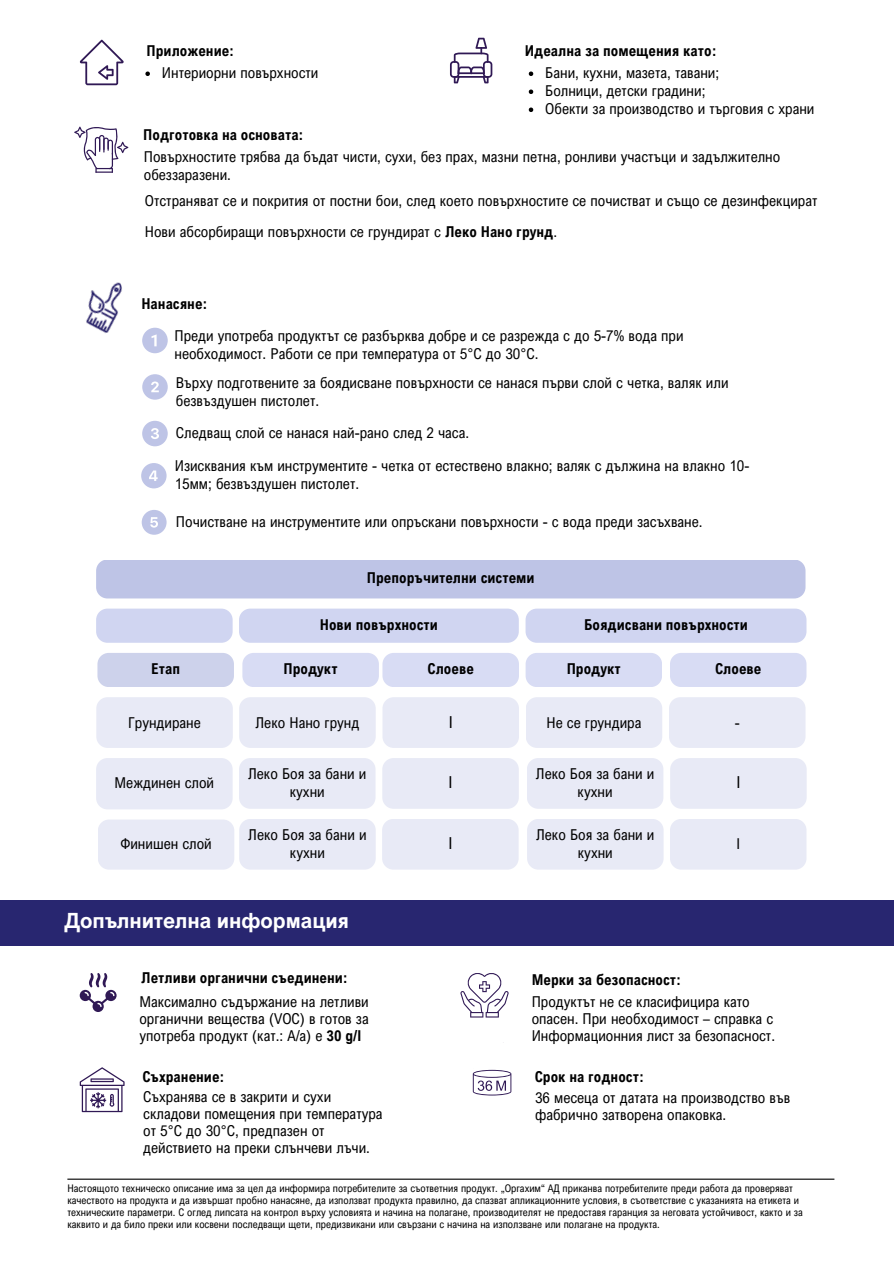
<style>
.page{position:relative;width:894px;height:1264px;background:#fff}
.page>*{position:absolute;margin:0;border:0;box-sizing:border-box;transform-origin:0 0}
.t1{font:700 21px "Arial Nova";color:#fff}
.t2{font:16.5px "Arial Nova Cond";color:#000}
.t3{font:15px/18px "Arial Nova Cond";color:#000}
.t4{font:700 15px "Arial Nova Cond";color:#000}
.t5{font:10.5px/12.3px "Arial Nova Cond";color:#000}
.s1{font-weight:700}
</style>
<div class="page">
<svg style="left:450px;top:38px;width:42px;height:45px"></svg>
<svg style="left:74px;top:126px;width:54px;height:46px"></svg>
<svg style="left:142px;top:328px;width:26px;height:25px"></svg>
<svg style="left:142px;top:374px;width:26px;height:25px"></svg>
<svg style="left:142px;top:421px;width:26px;height:25px"></svg>
<svg style="left:141px;top:463px;width:25px;height:25px"></svg>
<img style="left:86px;top:282px;width:36px;height:51px">
<div style="left:96px;top:559px;width:709px;height:39px;background:#bec4e6;border-radius:11px"></div>
<div style="left:96px;top:608px;width:136px;height:34px;background:#d0d5f1;border-radius:11px"></div>
<div style="left:525px;top:608px;width:281px;height:34px;background:#d0d5f1;border-radius:11px"></div>
<div style="left:239px;top:608px;width:279px;height:34px;background:#d0d5f1;border-radius:11px"></div>
<div style="left:97px;top:653px;width:137px;height:34px;background:#cdd2eb;border-radius:11px"></div>
<div style="left:242px;top:653px;width:137px;height:34px;background:#d8dcf4;border-radius:11px"></div>
<div style="left:382px;top:653px;width:137px;height:34px;background:#d8dcf4;border-radius:11px"></div>
<div style="left:96px;top:697px;width:137px;height:51px;background:#e8eaf6;border-radius:11px"></div>
<div style="left:239px;top:697px;width:136px;height:51px;background:#e8eaf6;border-radius:11px"></div>
<div style="left:382px;top:697px;width:137px;height:51px;background:#e8eaf6;border-radius:11px"></div>
<div style="left:525px;top:697px;width:137px;height:51px;background:#e8eaf6;border-radius:11px"></div>
<div style="left:668px;top:697px;width:137px;height:51px;background:#e8eaf6;border-radius:11px"></div>
<div style="left:96px;top:758px;width:136px;height:51px;background:#e8eaf6;border-radius:11px"></div>
<div style="left:239px;top:758px;width:136px;height:50px;background:#e8eaf6;border-radius:11px"></div>
<div style="left:98px;top:819px;width:136px;height:50px;background:#e8eaf6;border-radius:11px"></div>
<div style="left:382px;top:758px;width:136px;height:50px;background:#e8eaf6;border-radius:11px"></div>
<div style="left:382px;top:819px;width:136px;height:50px;background:#e8eaf6;border-radius:11px"></div>
<div style="left:239px;top:819px;width:136px;height:50px;background:#e8eaf6;border-radius:11px"></div>
<div style="left:525px;top:653px;width:137px;height:34px;background:#d8dcf4;border-radius:11px"></div>
<div style="left:669px;top:653px;width:137px;height:34px;background:#d8dcf4;border-radius:11px"></div>
<div style="left:526px;top:758px;width:137px;height:50px;background:#e8eaf6;border-radius:11px"></div>
<div style="left:670px;top:758px;width:136px;height:50px;background:#e8eaf6;border-radius:11px"></div>
<div style="left:669px;top:819px;width:137px;height:50px;background:#e8eaf6;border-radius:11px"></div>
<div style="left:527px;top:819px;width:136px;height:50px;background:#e8eaf6;border-radius:11px"></div>
<svg style="left:142px;top:510px;width:24px;height:24px"></svg>
<svg style="left:528px;top:71px;width:5px;height:5px"></svg>
<svg style="left:528px;top:89px;width:5px;height:5px"></svg>
<svg style="left:528px;top:107px;width:5px;height:5px"></svg>
<svg style="left:145px;top:71px;width:5px;height:5px"></svg>
<svg style="left:80px;top:973px;width:37px;height:39px"></svg>
<svg style="left:80px;top:1067px;width:44px;height:45px"></svg>
<svg style="left:460px;top:973px;width:48px;height:44px"></svg>
<svg style="left:472px;top:1042px;width:40px;height:52px"></svg>
<hr style="left:67px;top:1178px;width:767px;height:1px;background:#000">
<div style="left:0;top:900px;width:893px;height:45px;background:#282670"></div>
<svg style="left:80px;top:40px;width:44px;height:45px"></svg>
<div style="left:120px;top:65px;width:16px;height:18px;background:#fff"></div>
<h3 class="t4" style="left:146px;top:41px;width:89px">Приложение:</h3>
<p class="t3" style="left:162px;top:64px;width:158px">Интериорни повърхности</p>
<h3 class="t4" style="left:524px;top:41px;width:193px">Идеална за помещения като:</h3>
<h2 class="t3" style="left:545px;top:64px;width:175px">Бани, кухни, мазета, тавани;</h2>
<h2 class="t3" style="left:545px;top:82px;width:162px">Болници, детски градини;</h2>
<h2 class="t3" style="left:545px;top:100px;width:270px">Обекти за производство и търговия с храни</h2>
<h2 class="t4" style="left:143px;top:125px;width:162px">Подготовка на основата:</h2>
<h2 class="t3" style="left:144px;top:148px;width:637px">Повърхностите трябва да бъдат чисти, сухи, без прах, мазни петна, ронливи участъци и задължително обеззаразени.</h2>
<h2 class="t3" style="left:145px;top:192px;width:674px">Отстраняват се и покрития от постни бои, след което повърхностите се почистват и също се дезинфекцират</h2>
<p class="t3" style="left:145px;top:222px;width:414px">Нови абсорбиращи повърхности се грундират с <span class="s1">Леко Нано грунд</span>.</p>
<h2 class="t4" style="left:141px;top:294px;width:68px">Нанасяне:</h2>
<h2 class="t3" style="left:174px;top:326px;width:510px">Преди употреба продуктът се разбърква добре и се разрежда с до 5-7% вода при необходимост. Работи се при температура от 5°C до 30°C.</h2>
<h3 class="t3" style="left:176px;top:373px;width:554px">Върху подготвените за боядисване повърхности се нанася първи слой с четка, валяк или безвъздушен пистолет.</h3>
<h3 class="t3" style="left:176px;top:423px;width:294px">Следващ слой се нанася най-рано след 2 часа.</h3>
<h3 class="t3" style="left:175px;top:456px;width:576px">Изисквания към инструментите - четка от естествено влакно; валяк с дължина на влакно 10-<br>15мм; безвъздушен пистолет.</h3>
<p class="t3" style="left:176px;top:512px;width:528px">Почистване на инструментите или опръскани повърхности - с вода преди засъхване.</p>
<p class="t4" style="left:367px;top:568px;width:169px">Препоръчителни системи</p>
<p class="t4" style="left:320px;top:615px;width:119px">Нови повърхности</p>
<h2 class="t4" style="left:584px;top:615px;width:165px">Боядисвани повърхности</h2>
<h2 class="t4" style="left:151px;top:659px;width:30px">Етап</h2>
<p class="t4" style="left:283px;top:659px;width:56px">Продукт</p>
<h2 class="t4" style="left:427px;top:659px;width:48px">Слоеве</h2>
<p class="t3" style="left:128px;top:713px;width:74px">Грундиране</p>
<p class="t3" style="left:255px;top:713px;width:105px">Леко Нано грунд</p>
<p class="t2" style="left:448px;top:711px;width:6px">I</p>
<h3 class="t3" style="left:546px;top:713px;width:96px">Не се грундира</h3>
<h3 class="t3" style="left:734px;top:713px;width:6px">-</h3>
<h3 class="t4" style="left:566px;top:659px;width:56px">Продукт</h3>
<p class="t4" style="left:714px;top:659px;width:48px">Слоеве</p>
<h3 class="t3" style="left:114px;top:773px;width:101px">Междинен слой</h3>
<p class="t3" style="left:248px;top:764px;width:120px;text-align:center">Леко Боя за бани и кухни</p>
<h2 class="t3" style="left:120px;top:834px;width:93px">Финишен слой</h2>
<p class="t3" style="left:248px;top:825px;width:120px;text-align:center">Леко Боя за бани и кухни</p>
<h1 class="t1" style="left:64px;top:907px;width:286px">Допълнителна информация</h1>
<p class="t4" style="left:141px;top:968px;width:208px">Летливи органични съединени:</p>
<h3 class="t3" style="left:139px;top:993px;width:231px;line-height:16.8px;text-align:justify">Максимално съдържание на летливи органични вещества (VОС) в готов за употреба продукт (кат.: А/а) е <span class="s1">30 g/l</span></h3>
<h3 class="t4" style="left:142px;top:1067px;width:84px">Съхранение:</h3>
<p class="t3" style="left:143px;top:1088px;width:241px;line-height:16.8px">Съхранява се в закрити и сухи складови помещения при температура от 5°С до 30°С, предпазен от действието на преки слънчеви лъчи.</p>
<p class="t2" style="left:448px;top:772px;width:6px">I</p>
<h3 class="t2" style="left:448px;top:833px;width:6px">I</h3>
<h3 class="t3" style="left:535px;top:764px;width:120px;text-align:center">Леко Боя за бани и кухни</h3>
<p class="t2" style="left:736px;top:772px;width:6px">I</p>
<h3 class="t3" style="left:736px;top:834px;width:5px">I</h3>
<p class="t3" style="left:536px;top:825px;width:120px;text-align:center">Леко Боя за бани и кухни</p>
<h3 class="t4" style="left:531px;top:970px;width:151px">Мерки за безопасност:</h3>
<h3 class="t3" style="left:531px;top:993px;width:245px;line-height:16.8px">Продуктът не се класифицира като опасен. При необходимост – справка с<br>Информационния лист за безопасност.</h3>
<p class="t4" style="left:534px;top:1067px;width:111px">Срок на годност:</p>
<h3 class="t3" style="left:535px;top:1089px;width:256px;line-height:16.8px">36 месеца от датата на производство във фабрично затворена опаковка.</h3>
<p class="t5" style="left:67px;top:1181px;width:736px">Настоящото техническо описание има за цел да информира потребителите за съответния продукт. „Оргахим“ АД приканва потребителите преди работа да проверяват качеството на продукта и да извършат пробно нанасяне, да използват продукта правилно, да спазват апликационните условия, в съответствие с указанията на етикета и техническите параметри. С оглед липсата на контрол върху условията и начина на полагане, производителят не предоставя гаранция за неговата устойчивост, както и за каквито и да било преки или косвени последващи щети, предизвикани или свързани с начина на използване или полагане на продукта.</p>
</div>
